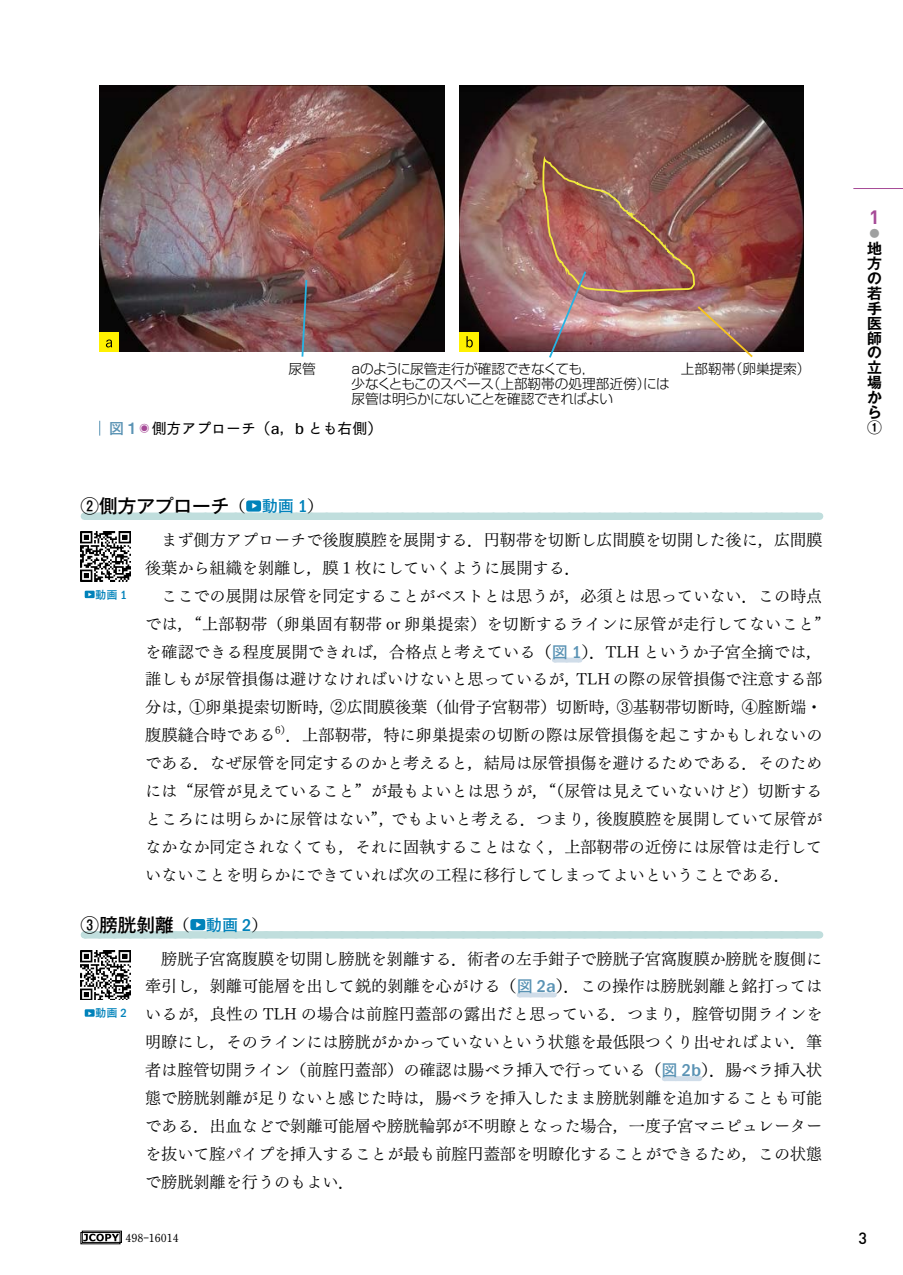
<style>
.page{position:relative;width:903px;height:1275px;background:#fff}
.page>*{position:absolute;margin:0;border:0;box-sizing:border-box;transform-origin:0 0}
.t1{font:700 19.07px "DIN Pro";color:#a64a97}
.t2{font:500 18.55px "Gothic MB101 Pr 6";color:#000}
.t3{font:16.1px/27.8px "Tsuku Min Pro R";color:#000}
.t4{font:16.1px "Tsuku Go Pro B";color:#0082ba}
.t5{font:500 16.1px "DIN Pro";color:#000}
.t6{font:14.88px "Tsuku Go Pro D";color:#000}
.t7{font:700 14.88px/14.9px "Gothic MB101 Pr 6 De";color:#000;text-align:justify}
.t8{font:700 14.88px "Gothic MB101 Pr 6 De";color:#9fa0a0}
.t9{font:300 13.65px/14.9px "Shin Go Pr 6";letter-spacing:-.02em;color:#000}
.t10{font:300 13.65px "Shin Go Pr 6";color:#000}
.t11{font:700 11.2px "Futo Min A101 Pr 6";color:#000}
.t12{font:11.2px "Tsuku Go Pro B";color:#0082ba}
.t13{font:5.95px "Tsuku Min Pro R";color:#fff;scale:1.25 1}
.t14{font:4.02px "Tsuku Min Pro R";color:#fff;scale:1.25 1}
.s1{font-family:"Gothic MB101 Pr 6";font-weight:500;color:#5a93b4}
.s2{font-family:"Helvetica Neue LT Std";font-weight:500;font-size:16.45px;color:#5a93b4}
.s3{font-size:9.97px;color:#a64a97}
.s4{font-family:"ITC Franklin Gothic Std Bk Cp";font-size:16.45px}
.s5{font-family:"Tsuku Min Pro R";font-weight:400;font-size:16.1px}
.s6{font-family:"ITC Franklin Gothic Std";font-weight:500;font-stretch:condensed;font-size:17.68px}
.s7{font-family:"Tsuku Min Pro R";color:#000}
.s8{font-family:"Tsuku Go Pro B";color:#5a93b4}
.s9{font-family:"ITC Franklin Gothic Std";font-weight:500;font-stretch:condensed;font-size:17.68px;color:#5a93b4}
.s10{font-family:"ITC Franklin Gothic Std";font-weight:500;font-stretch:condensed;font-size:12.25px}
</style>
<div class="page">
<svg style="left:84px;top:1234px;width:34px;height:7px"></svg>
<div style="left:82px;top:1231px;width:40px;height:12px;border:1px solid #000"></div>
<hr style="left:853px;top:188px;width:50px;height:1px;background:#a64a97">
<div style="left:84px;top:512px;width:735px;height:8px;background:#c0dedd"></div>
<svg style="left:99px;top:512px;width:712px;height:1px"></svg>
<hr style="left:554px;top:658px;width:25px;height:4px;background:#d0dde9">
<div style="left:84px;top:931px;width:735px;height:7px;background:#c0dedd"></div>
<div style="left:519px;top:992px;width:34px;height:5px;background:#d0dde9"></div>
<svg style="left:531px;top:992px;width:23px;height:5px"></svg>
<div style="left:664px;top:1076px;width:35px;height:5px;background:#d0dde9"></div>
<div style="left:246px;top:500px;width:15px;height:12px;background:#0082ba;border-radius:2px"></div>
<div style="left:190px;top:919px;width:15px;height:11px;background:#0082ba;border-radius:2px"></div>
<img style="left:81px;top:532px;width:49px;height:49px">
<div style="left:85px;top:591px;width:10px;height:7px;background:#0082ba"></div>
<img style="left:81px;top:950px;width:49px;height:50px">
<div style="left:85px;top:1009px;width:10px;height:8px;background:#0082ba"></div>
<svg style="left:99px;top:421px;width:1px;height:15px"></svg>
<img style="left:99px;top:85px;width:346px;height:267px">
<svg style="left:300px;top:278px;width:8px;height:79px"></svg>
<img style="left:459px;top:85px;width:345px;height:267px">
<img style="left:542px;top:158px;width:213px;height:200px">
<div style="left:99px;top:332px;width:20px;height:20px;background:#fff100"></div>
<svg style="left:106px;top:339px;width:6px;height:8px"></svg>
<div style="left:459px;top:332px;width:20px;height:20px;background:#fff100"></div>
<svg style="left:466px;top:336px;width:7px;height:11px"></svg>
<p class="t9" style="left:288px;top:361px;width:29px">尿管</p>
<p class="t9" style="left:352px;top:361px;width:245px">aのように尿管走行が確認できなくても，</p>
<p class="t10" style="left:681px;top:358px;width:131px">上部靭帯（卵巣提索）</p>
<p class="t9" style="left:352px;top:375px;width:320px">少なくともこのスペース（上部靭帯の処理部近傍）には尿管は明らかにないことを確認できればよい</p>
<p class="t6" style="left:109px;top:416px;width:275px"><span class="s1">図</span> <span class="s2">1</span> <span class="s3">◉</span> 側方アプローチ（<span class="s4">a</span>，<span class="s4">b</span> とも右側）</p>
<p class="t2" style="left:81px;top:491px;width:166px">②側方アプローチ<span class="s5">（</span></p>
<p class="t13" style="left:251px;top:501px;width:7px">▶</p>
<p class="t4" style="left:262px;top:492px;width:63px">動画 <span class="s6">1</span><span class="s7">）</span></p>
<p class="t3" style="left:145px;top:524px;width:687px">　まず側方アプローチで後腹膜腔を展開する．円靭帯を切断し広間膜を切開した後に，広間膜後葉から組織を剝離し，膜 1 枚にしていくように展開する．<br>　ここでの展開は尿管を同定することがベストとは思うが，必須とは思っていない．この時点では，“上部靭帯（卵巣固有靭帯 or 卵巣提索）を切断するラインに尿管が走行してないこと”を確認できる程度展開できれば，合格点と考えている（<span class="s8">図</span> <span class="s9">1</span>）．TLH というか子宮全摘では，誰しもが尿管損傷は避けなければいけないと思っているが，TLH の際の尿管損傷で注意する部分は，①卵巣提索切断時，②広間膜後葉（仙骨子宮靭帯）切断時，③基靭帯切断時，④腟断端・腹膜縫合時である<sup>6）</sup>．上部靭帯，特に卵巣提索の切断の際は尿管損傷を起こすかもしれないのである．なぜ尿管を同定するのかと考えると，結局は尿管損傷を避けるためである．そのためには“尿管が見えていること”が最もよいとは思うが，“（尿管は見えていないけど）切断するところには明らかに尿管はない”，でもよいと考える．つまり，後腹膜腔を展開していて尿管がなかなか同定されなくても，それに固執することはなく，上部靭帯の近傍には尿管は走行していないことを明らかにできていれば次の工程に移行してしまってよいということである．</p>
<p class="t2" style="left:81px;top:909px;width:111px">③膀胱剝離<span class="s5">（</span></p>
<p class="t13" style="left:195px;top:919px;width:7px">▶</p>
<p class="t4" style="left:206px;top:911px;width:63px">動画 <span class="s6">2</span><span class="s7">）</span></p>
<p class="t3" style="left:145px;top:943px;width:679px;text-align:justify">　膀胱子宮窩腹膜を切開し膀胱を剝離する．術者の左手鉗子で膀胱子宮窩腹膜か膀胱を腹側に牽引し，剝離可能層を出して鋭的剝離を心がける（<span class="s8">図</span> <span class="s9">2a</span>）．この操作は膀胱剝離と銘打ってはいるが，良性の TLH の場合は前腟円蓋部の露出だと思っている．つまり，腟管切開ラインを明瞭にし，そのラインには膀胱がかかっていないという状態を最低限つくり出せればよい．筆者は腟管切開ライン（前腟円蓋部）の確認は腸ベラ挿入で行っている（<span class="s8">図</span> <span class="s9">2b</span>）．腸ベラ挿入状態で膀胱剝離が足りないと感じた時は，腸ベラを挿入したまま膀胱剝離を追加することも可能である．出血などで剝離可能層や膀胱輪郭が不明瞭となった場合，一度子宮マニピュレーターを抜いて腟パイプを挿入することが最も前腟円蓋部を明瞭化することができるため，この状態で膀胱剝離を行うのもよい．</p>
<p class="t14" style="left:88px;top:591px;width:5px">▶</p>
<p class="t12" style="left:95px;top:585px;width:33px">動画 <span class="s10">1</span></p>
<p class="t14" style="left:88px;top:1009px;width:5px">▶</p>
<p class="t12" style="left:95px;top:1003px;width:33px">動画 <span class="s10">2</span></p>
<p class="t1" style="left:869px;top:204px;width:12px">1</p>
<p class="t8" style="left:867px;top:221px;width:13px">●</p>
<p class="t7" style="left:867px;top:240px;width:16px">地方の若手医師の立場から①</p>
<p class="t11" style="left:125px;top:1229px;width:55px">498‒16014</p>
<p class="t5" style="left:858px;top:1225px;width:10px">3</p>
</div>
